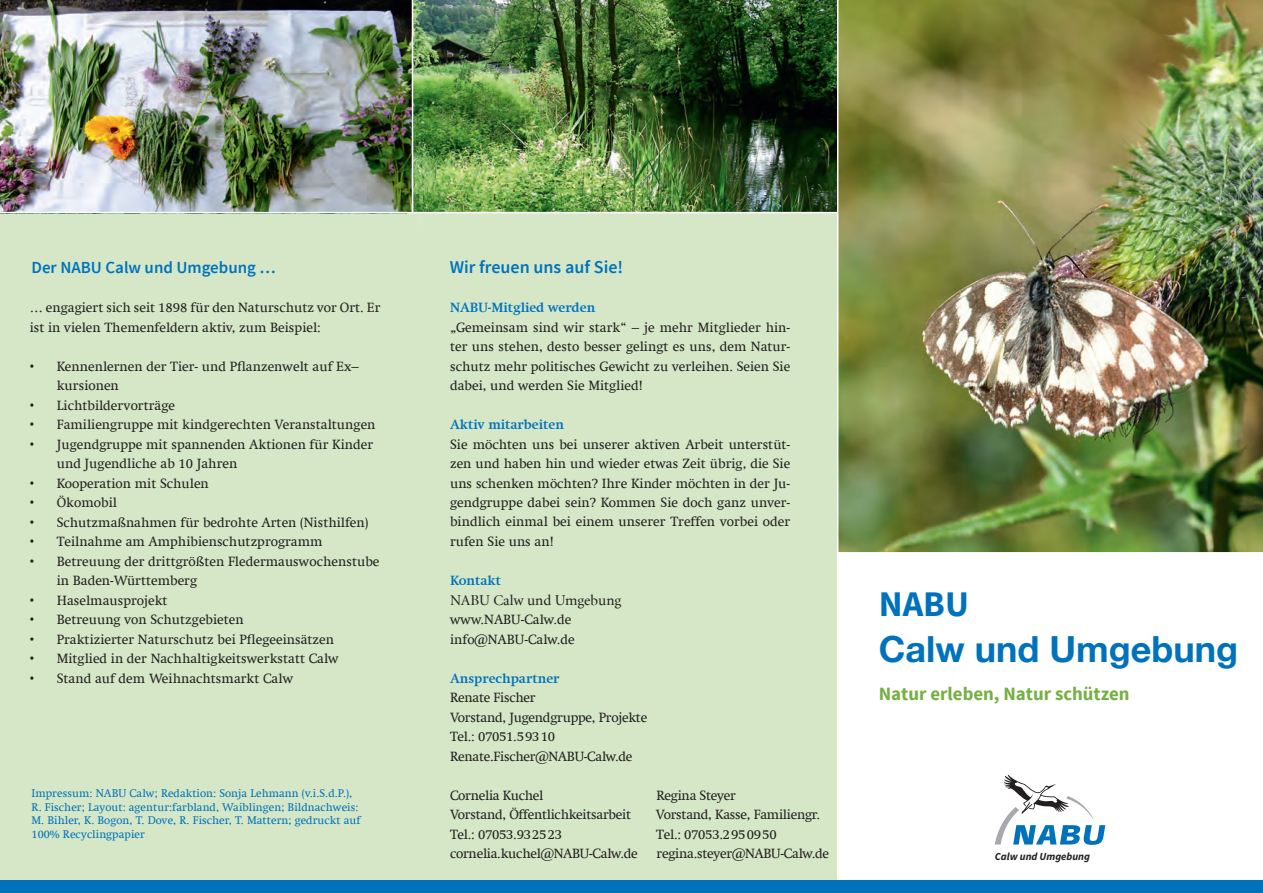
<style>
.page{position:relative;width:1263px;height:893px;background:#fff}
.page>*{position:absolute;margin:0;border:0;box-sizing:border-box;transform-origin:0 0}
.t1{font:700 36px "Helvetica Neue";color:#0072bc}
.t2{font:700 36px "Source Sans Pro";color:#0072bc}
.t3{font:700 18.75px "Source Sans Pro";color:#75b042}
.t4{font:600 18px "Source Sans Pro";color:#0072bc}
.t5{font:600 16.8px "Source Sans Pro";color:#0072bc}
.t6{font:15px "Minion";color:#231f20}
.t7{font:13.5px/19.5px "Swift Com";color:#231f20}
.t8{font:13.5px/19.5px "Swift Com";letter-spacing:-.02em;color:#231f20}
.t9{font:700 13.5px "Swift Com";color:#0072bc}
.t10{font:11.25px/13.5px "Swift Com";letter-spacing:.005em;color:#0072bc}
.t11{font:italic 700 10.8px "Source Sans Pro";color:#231f20}
.s1{font-family:"Minion";font-size:15px}
</style>
<div class="page">
<div style="left:0;top:213px;width:838px;height:667px;background:#d5e7c6"></div>
<img style="left:0;top:0;width:837px;height:212px">
<img style="left:838px;top:0;width:425px;height:552px">
<svg style="left:995px;top:774px;width:110px;height:71px"></svg>
<div style="left:411px;top:210px;width:18px;height:23px;background:#fff;opacity:.75"></div>
<hr style="left:0;top:212px;width:838px;height:1px;background:#fff">
<hr style="left:412px;top:0;width:1px;height:212px;background:#fff">
<hr style="left:837px;top:0;width:1px;height:876px;background:#fff">
<div style="left:0;top:880px;width:1263px;height:13px;background:#0072bc"></div>
<p class="t5" style="left:32px;top:257px;width:246px">Der NABU Calw und Umgebung …</p>
<h3 class="t4" style="left:450px;top:256px;width:175px">Wir freuen uns auf Sie!</h3>
<p class="t7" style="left:30px;top:298px;width:352px">… engagiert sich seit 1898 für den Naturschutz vor Ort. Er ist in vielen Themenfeldern aktiv, zum Beispiel:</p>
<p class="t7" style="left:57px;top:356px;width:303px;text-indent:-27px"><span class="s1">•</span> Kennenlernen der Tier- und Pflanzenwelt auf Ex– kursionen</p>
<p class="t7" style="left:30px;top:395px;width:147px"><span class="s1">•</span> Lichtbildervorträge</p>
<p class="t7" style="left:30px;top:415px;width:347px"><span class="s1">•</span> Familiengruppe mit kindgerechten Veranstaltungen</p>
<p class="t7" style="left:57px;top:434px;width:318px;text-indent:-27px"><span class="s1">•</span> Jugendgruppe mit spannenden Aktionen für Kinder und Jugendliche ab 10 Jahren</p>
<p class="t7" style="left:30px;top:473px;width:181px"><span class="s1">•</span> Kooperation mit Schulen</p>
<p class="t7" style="left:30px;top:493px;width:89px"><span class="s1">•</span> Ökomobil</p>
<p class="t7" style="left:30px;top:512px;width:340px"><span class="s1">•</span> Schutzmaßnahmen für bedrohte Arten (Nisthilfen)</p>
<p class="t7" style="left:30px;top:532px;width:294px"><span class="s1">•</span> Teilnahme am Amphibienschutzprogramm</p>
<p class="t7" style="left:57px;top:551px;width:324px;text-indent:-27px"><span class="s1">•</span> Betreuung der drittgrößten Fledermauswochenstube in Baden-Württemberg</p>
<p class="t7" style="left:30px;top:590px;width:139px"><span class="s1">•</span> Haselmausprojekt</p>
<p class="t7" style="left:30px;top:610px;width:216px"><span class="s1">•</span> Betreuung von Schutzgebieten</p>
<p class="t7" style="left:30px;top:629px;width:306px"><span class="s1">•</span> Praktizierter Naturschutz bei Pflegeeinsätzen</p>
<p class="t7" style="left:30px;top:649px;width:311px"><span class="s1">•</span> Mitglied in der Nachhaltigkeitswerkstatt Calw</p>
<p class="t7" style="left:30px;top:668px;width:265px"><span class="s1">•</span> Stand auf dem Weihnachtsmarkt Calw</p>
<p class="t10" style="left:32px;top:787px;width:331px">Impressum: NABU Calw; Redaktion: Sonja Lehmann (v.i.S.d.P.), R. Fischer; Layout: agentur:farbland, Waiblingen; Bildnachweis:<br>M. Bihler, K. Bogon, T. Dove, R. Fischer, T. Mattern; gedruckt auf 100% Recyclingpapier</p>
<p class="t9" style="left:450px;top:299px;width:147px">NABU-Mitglied werden</p>
<p class="t7" style="left:450px;top:317px;width:342px;text-align:justify">„Gemeinsam sind wir stark“ – je mehr Mitglieder hin&shy;ter uns stehen, desto besser gelingt es uns, dem Natur&shy;schutz mehr politisches Gewicht zu verleihen. Seien Sie dabei, und werden Sie Mitglied!</p>
<p class="t9" style="left:450px;top:416px;width:115px">Aktiv mitarbeiten</p>
<p class="t7" style="left:450px;top:434px;width:342px;text-align:justify">Sie möchten uns bei unserer aktiven Arbeit unterstüt&shy;zen und haben hin und wieder etwas Zeit übrig, die Sie uns schenken möchten? Ihre Kinder möchten in der Ju&shy;gendgruppe dabei sein? Kommen Sie doch ganz unver&shy;bindlich einmal bei einem unserer Treffen vorbei oder rufen Sie uns an!</p>
<p class="t9" style="left:450px;top:572px;width:53px">Kontakt</p>
<p class="t6" style="left:450px;top:592px;width:173px">NABU Calw und Umgebung</p>
<p class="t7" style="left:450px;top:610px;width:126px">www.NABU-Calw.de info@NABU-Calw.de</p>
<p class="t9" style="left:450px;top:670px;width:111px">Ansprechpartner</p>
<p class="t8" style="left:450px;top:688px;width:199px">Renate Fischer<br>Vorstand, Jugendgruppe, Projekte<br>Tel.: 07051.59310<br>Renate.Fischer@NABU-Calw.de</p>
<p class="t8" style="left:450px;top:785px;width:189px">Cornelia Kuchel<br>Vorstand, Öffentlichkeitsarbeit<br>Tel.: 07053.932523 cornelia.kuchel@NABU-Calw.de</p>
<p class="t8" style="left:656px;top:785px;width:175px">Regina Steyer<br>Vorstand, Kasse, Familiengr.<br>Tel.: 07053.2950950 regina.steyer@NABU-Calw.de</p>
<h1 class="t2" style="left:879px;top:580px;width:92px">NABU</h1>
<h1 class="t1" style="left:879px;top:621px;width:361px">Calw und Umgebung</h1>
<h2 class="t3" style="left:879px;top:682px;width:252px">Natur erleben, Natur schützen</h2>
<p class="t11" style="left:995px;top:849px;width:97px">Calw und Umgebung</p>
</div>
